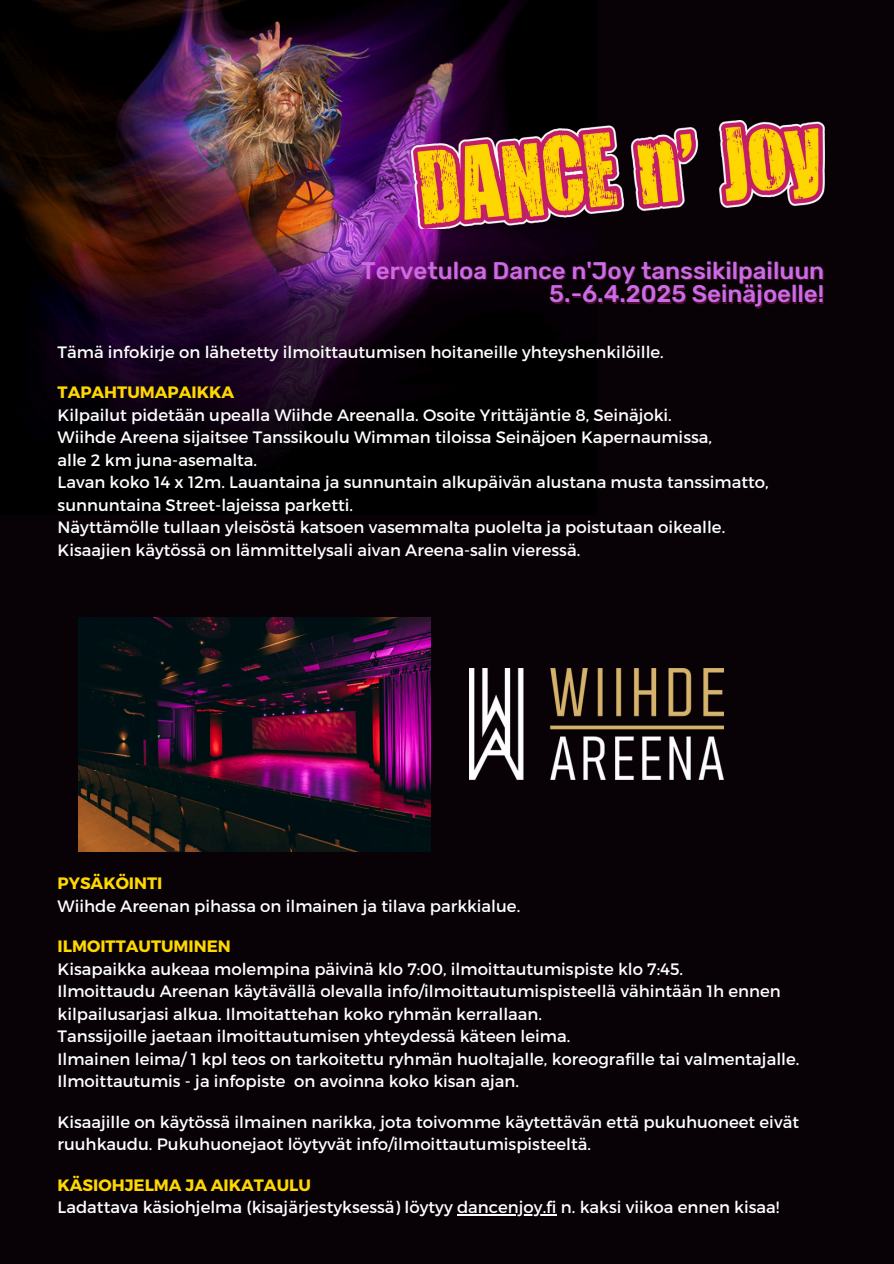
<style>
.page{position:relative;width:894px;height:1264px;background:#fff}
.page>*{position:absolute;margin:0;border:0;box-sizing:border-box;transform-origin:0 0}
.t1{font:500 24px "Rubik";color:#cb6ce6}
.t2{font:16.5px/22.5px "Montserrat";color:#fff}
.t3{font:700 16.5px "Montserrat";color:#ffd701}
</style>
<div class="page">
<div style="left:0;top:0;width:893px;height:1263px;background:#080207"></div>
<img style="left:0;top:0;width:549px;height:437px">
<hr style="left:457px;top:1214px;width:99px;height:1px;background:#fff">
<img style="left:411px;top:120px;width:413px;height:108px">
<img style="left:79px;top:617px;width:351px;height:234px">
<img style="left:469px;top:668px;width:254px;height:112px">
<p class="t1" style="left:361px;top:256px;width:464px">Tervetuloa Dance n'Joy tanssikilpailuun</p>
<p class="t1" style="left:549px;top:280px;width:276px">5.-6.4.2025 Seinäjoelle!</p>
<p class="t2" style="left:58px;top:340px;width:607px">Tämä infokirje on lähetetty ilmoittautumisen hoitaneille yhteyshenkilöille.</p>
<p class="t3" style="left:58px;top:382px;width:178px">TAPAHTUMAPAIKKA</p>
<h1 class="t2" style="left:58px;top:403px;width:615px">Kilpailut pidetään upealla Wiihde Areenalla. Osoite Yrittäjäntie 8, Seinäjoki.</h1>
<p class="t2" style="left:58px;top:425px;width:655px">Wiihde Areena sijaitsee Tanssikoulu Wimman tiloissa Seinäjoen Kapernaumissa,</p>
<p class="t2" style="left:58px;top:448px;width:201px">alle 2 km juna-asemalta.</p>
<p class="t2" style="left:58px;top:470px;width:712px">Lavan koko 14 x 12m. Lauantaina ja sunnuntain alkupäivän alustana musta tanssimatto,</p>
<p class="t2" style="left:58px;top:493px;width:297px">sunnuntaina Street-lajeissa parketti.</p>
<p class="t2" style="left:58px;top:515px;width:669px">Näyttämölle tullaan yleisöstä katsoen vasemmalta puolelta ja poistutaan oikealle.</p>
<p class="t2" style="left:58px;top:538px;width:524px">Kisaajien käytössä on lämmittelysali aivan Areena-salin vieressä.</p>
<p class="t3" style="left:58px;top:872px;width:106px">PYSÄKÖINTI</p>
<p class="t2" style="left:58px;top:893px;width:464px">Wiihde Areenan pihassa on ilmainen ja tilava parkkialue.</p>
<p class="t3" style="left:58px;top:935px;width:175px">ILMOITTAUTUMINEN</p>
<p class="t2" style="left:58px;top:956px;width:627px">Kisapaikka aukeaa molempina päivinä klo 7:00, ilmoittautumispiste klo 7:45.</p>
<p class="t2" style="left:58px;top:979px;width:724px">Ilmoittaudu Areenan käytävällä olevalla info/ilmoittautumispisteellä vähintään 1h ennen kilpailusarjasi alkua. Ilmoitattehan koko ryhmän kerrallaan.</p>
<p class="t2" style="left:58px;top:1024px;width:514px">Tanssijoille jaetaan ilmoittautumisen yhteydessä käteen leima.</p>
<p class="t2" style="left:58px;top:1046px;width:743px">Ilmainen leima/ 1 kpl teos on tarkoitettu ryhmän huoltajalle, koreografille tai valmentajalle.</p>
<p class="t2" style="left:58px;top:1069px;width:463px">Ilmoittautumis - ja infopiste on avoinna koko kisan ajan.</p>
<p class="t2" style="left:58px;top:1109px;width:742px">Kisaajille on käytössä ilmainen narikka, jota toivomme käytettävän että pukuhuoneet eivät ruuhkaudu. Pukuhuonejaot löytyvät info/ilmoittautumispisteeltä.</p>
<p class="t3" style="left:58px;top:1174px;width:255px">KÄSIOHJELMA JA AIKATAULU</p>
<p class="t2" style="left:58px;top:1195px;width:723px">Ladattava käsiohjelma (kisajärjestyksessä) löytyy dancenjoy.fi n. kaksi viikoa ennen kisaa!</p>
</div>
